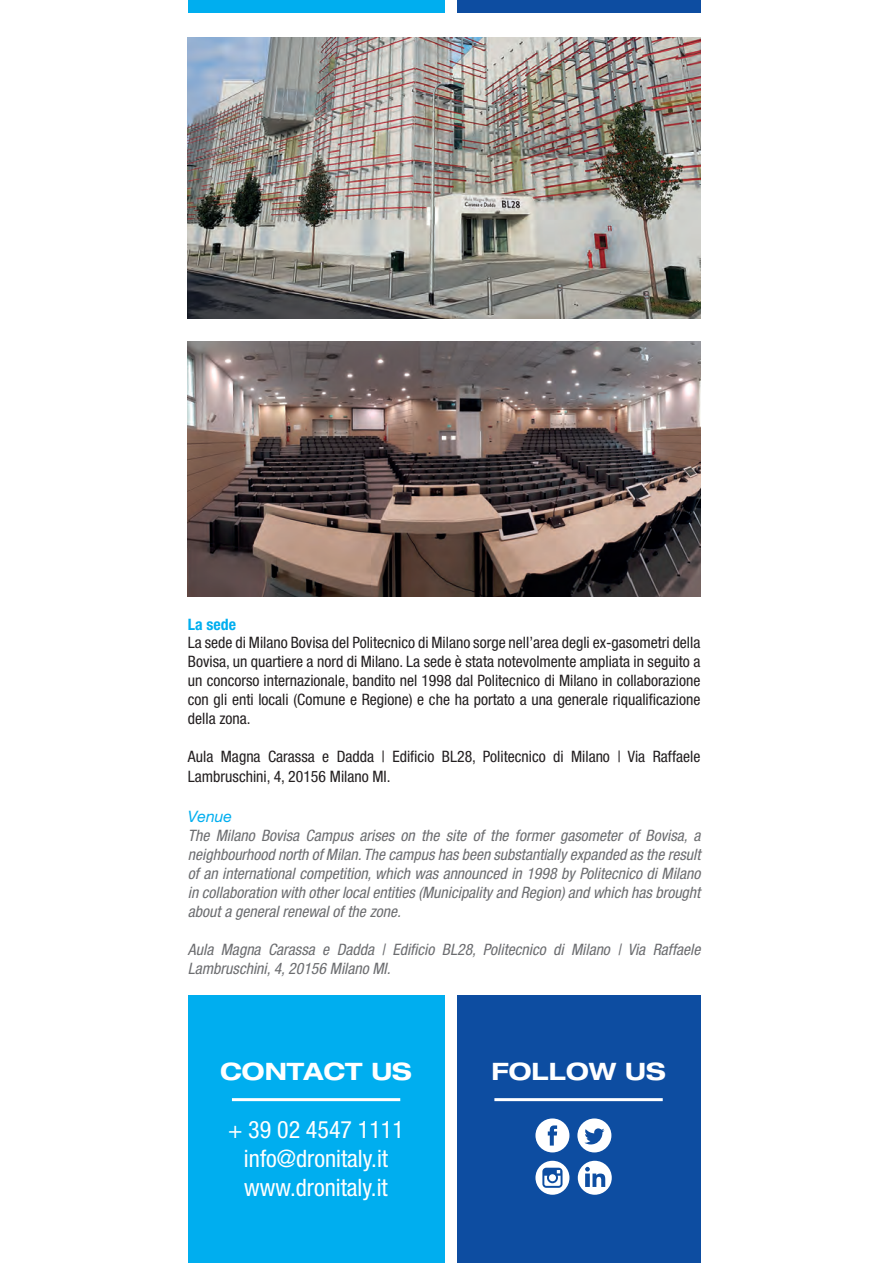
<style>
.page{position:relative;width:893px;height:1263px;background:#fff}
.page>*{position:absolute;margin:0;border:0;box-sizing:border-box;transform-origin:0 0}
.t1{font:condensed 24px "Helvetica Neue LT Pro";color:#fff}
.t2{font:700 expanded 24px "Helvetica Neue LT Pro";color:#fff}
.t3{font:italic condensed 15.75px/18.9px "Helvetica Neue LT Pro";color:#6c6d70;text-align:justify}
.t4{font:condensed 15.75px/18.9px "Helvetica Neue LT Pro";color:#231f20;text-align:justify}
.t5{font:700 condensed 15.75px "Helvetica Neue LT Pro";color:#00aeef}
.t6{font:italic 15.75px "Helvetica Neue LT Pro";color:#00aeef}
</style>
<div class="page">
<div style="left:188px;top:0;width:256px;height:12px;background:#00aeef"></div>
<div style="left:188px;top:995px;width:256px;height:267px;background:#00aeef"></div>
<div style="left:456px;top:0;width:244px;height:12px;background:#0d4da1"></div>
<div style="left:456px;top:995px;width:244px;height:267px;background:#0d4da1"></div>
<hr style="left:232px;top:1097px;width:168px;height:3px;background:#fff">
<hr style="left:494px;top:1097px;width:168px;height:3px;background:#fff">
<img style="left:188px;top:37px;width:512px;height:281px">
<img style="left:188px;top:341px;width:512px;height:255px">
<div style="left:535px;top:1118px;width:34px;height:34px;background:#fff;border-radius:50%"></div>
<svg style="left:547px;top:1125px;width:10px;height:20px"></svg>
<div style="left:577px;top:1118px;width:34px;height:34px;background:#fff;border-radius:50%"></div>
<svg style="left:584px;top:1128px;width:20px;height:16px"></svg>
<svg style="left:535px;top:1160px;width:34px;height:34px"></svg>
<svg style="left:542px;top:1167px;width:20px;height:20px"></svg>
<svg style="left:577px;top:1160px;width:34px;height:34px"></svg>
<svg style="left:585px;top:1166px;width:20px;height:20px"></svg>
<p class="t5" style="left:188px;top:614px;width:50px">La sede</p>
<p class="t4" style="left:188px;top:633px;width:514px">La sede di Milano Bovisa del Politecnico di Milano sorge nell’area degli ex-gasometri della Bovisa, un quartiere a nord di Milano. La sede è stata notevolmente ampliata in seguito a un concorso internazionale, bandito nel 1998 dal Politecnico di Milano in collaborazione con gli enti locali (Comune e Regione) e che ha portato a una generale riqualificazione della zona.</p>
<p class="t4" style="left:188px;top:746px;width:513px;line-height:19.8px">Aula Magna Carassa e Dadda | Edificio BL28, Politecnico di Milano | Via Raffaele<br>Lambruschini, 4, 20156 Milano MI.</p>
<p class="t6" style="left:188px;top:807px;width:46px">Venue</p>
<p class="t3" style="left:188px;top:826px;width:514px">The Milano Bovisa Campus arises on the site of the former gasometer of Bovisa, a neighbourhood north of Milan. The campus has been substantially expanded as the result of an international competition, which was announced in 1998 by Politecnico di Milano in collaboration with other local entities (Municipality and Region) and which has brought about a general renewal of the zone.</p>
<p class="t3" style="left:188px;top:939px;width:513px">Aula Magna Carassa e Dadda | Edificio BL28, Politecnico di Milano | Via Raffaele<br>Lambruschini, 4, 20156 Milano MI.</p>
<p class="t2" style="left:220px;top:1056px;width:193px">CONTACT US</p>
<p class="t1" style="left:228px;top:1115px;width:177px">+ 39 02 4547 1111</p>
<p class="t1" style="left:244px;top:1144px;width:146px">info@dronitaly.it</p>
<p class="t1" style="left:244px;top:1172px;width:145px">www.dronitaly.it</p>
<p class="t2" style="left:491px;top:1056px;width:176px">FOLLOW US</p>
</div>
